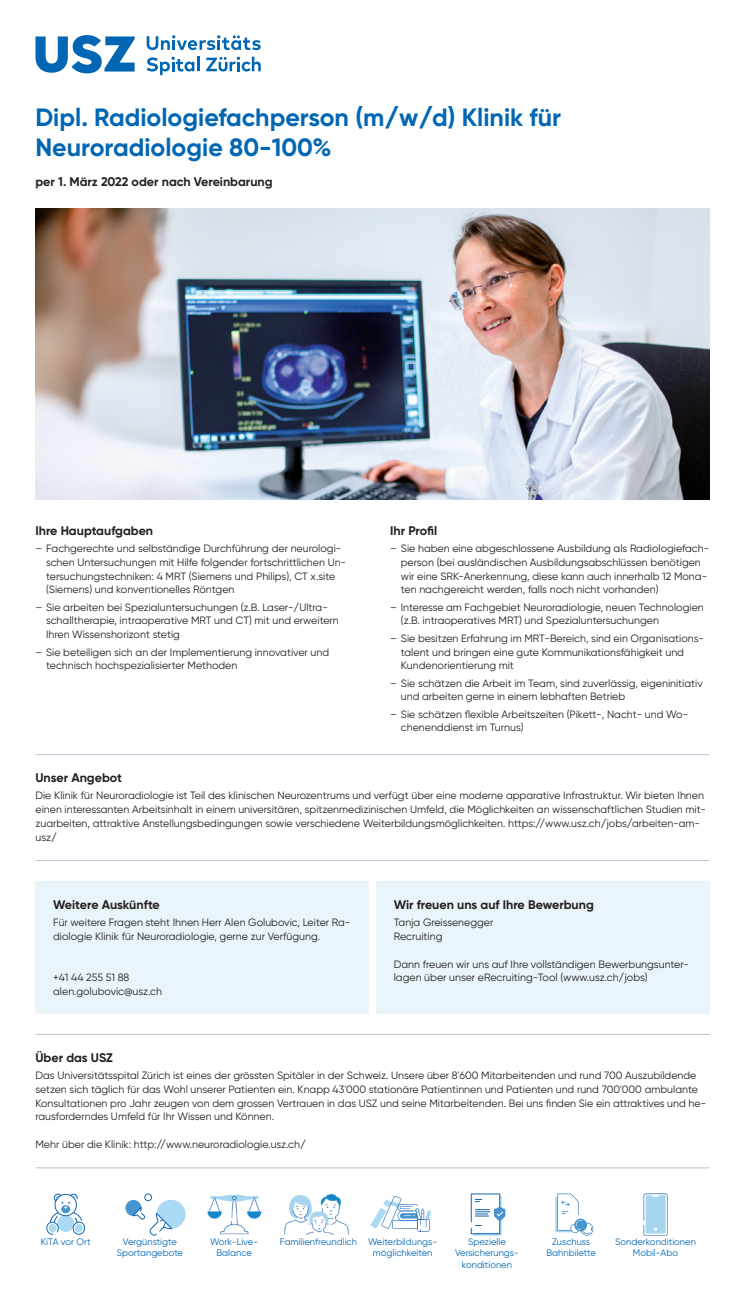
<style>
.page{position:relative;width:745px;height:1304px;background:#fff}
.page>*{position:absolute;margin:0;border:0;box-sizing:border-box;transform-origin:0 0}
.t1{font:700 25px/30px "USZ Gilroy";color:#0166b3}
.t2{font:700 12.5px "USZ Gilroy";color:#231f20}
.t3{font:10.62px/13.8px "USZ Gilroy";color:#231f20}
.t4{font:9.38px/11.2px "USZ Gilroy";color:#0166b3;text-align:center}
</style>
<div class="page">
<div style="left:35px;top:881px;width:334px;height:132px;background:#eaf5fb"></div>
<img style="left:35px;top:209px;width:674px;height:290px">
<hr style="left:35px;top:754px;width:674px;height:1px;background:#bac5d5">
<hr style="left:35px;top:860px;width:674px;height:1px;background:#bac5d5">
<svg style="left:35px;top:35px;width:100px;height:38px"></svg>
<svg style="left:206px;top:57px;width:54px;height:14px"></svg>
<svg style="left:146px;top:57px;width:53px;height:18px"></svg>
<svg style="left:146px;top:35px;width:114px;height:15px"></svg>
<hr style="left:35px;top:1033px;width:674px;height:1px;background:#bac5d5">
<hr style="left:35px;top:1167px;width:674px;height:1px;background:#bac5d5">
<div style="left:376px;top:881px;width:333px;height:132px;background:#eaf5fb"></div>
<svg style="left:46px;top:1193px;width:39px;height:41px"></svg>
<div style="left:144px;top:1193px;width:8px;height:7px;border:1px solid #1367b0;border-radius:50%"></div>
<svg style="left:125px;top:1198px;width:60px;height:37px"></svg>
<img style="left:283px;top:1194px;width:66px;height:41px">
<svg style="left:370px;top:1195px;width:61px;height:36px"></svg>
<svg style="left:470px;top:1193px;width:35px;height:42px"></svg>
<svg style="left:555px;top:1193px;width:37px;height:42px"></svg>
<img style="left:207px;top:1194px;width:55px;height:41px">
<img style="left:643px;top:1193px;width:25px;height:42px">
<h1 class="t1" style="left:35px;top:104px;width:527px">Dipl. Radiologiefachperson (m/w/d) Klinik für<br>Neuroradiologie 80-100%</h1>
<p class="t2" style="left:35px;top:176px;width:238px">per 1. März 2022 oder nach Vereinbarung</p>
<p class="t2" style="left:35px;top:524px;width:119px">Ihre Hauptaufgaben</p>
<p class="t3" style="left:46px;top:542px;width:301px;text-indent:-11px">– Fachgerechte und selbständige Durchführung der neurologi&shy;schen Untersuchungen mit Hilfe folgender fortschrittlichen Un&shy;tersuchungstechniken: 4 MRT (Siemens und Philips), CT x.site (Siemens) und konventionelles Röntgen</p>
<p class="t3" style="left:46px;top:600px;width:294px;text-indent:-11px">– Sie arbeiten bei Spezialuntersuchungen (z.B. Laser-/Ultra&shy;schalltherapie, intraoperative MRT und CT) mit und erweitern<br>Ihren Wissenshorizont stetig</p>
<p class="t3" style="left:46px;top:645px;width:284px;text-indent:-11px">– Sie beteiligen sich an der Implementierung innovativer und technisch hochspezialisierter Methoden</p>
<p class="t2" style="left:390px;top:524px;width:48px">Ihr Profil</p>
<p class="t3" style="left:400px;top:542px;width:310px;text-indent:-11px">– Sie haben eine abgeschlossene Ausbildung als Radiologiefach&shy;person (bei ausländischen Ausbildungsabschlüssen benötigen wir eine SRK-Anerkennung, diese kann auch innerhalb 12 Mona&shy;ten nachgereicht werden, falls noch nicht vorhanden)</p>
<p class="t3" style="left:400px;top:600px;width:304px;text-indent:-11px">– Interesse am Fachgebiet Neuroradiologie, neuen Technologien (z.B. intraoperatives MRT) und Spezialuntersuchungen</p>
<p class="t3" style="left:400px;top:631px;width:304px;text-indent:-11px">– Sie besitzen Erfahrung im MRT-Bereich, sind ein Organisations&shy;talent und bringen eine gute Kommunikationsfähigkeit und<br>Kundenorientierung mit</p>
<p class="t3" style="left:400px;top:676px;width:303px;text-indent:-11px">– Sie schätzen die Arbeit im Team, sind zuverlässig, eigeninitiativ und arbeiten gerne in einem lebhaften Betrieb</p>
<p class="t3" style="left:400px;top:707px;width:288px;text-indent:-11px">– Sie schätzen flexible Arbeitszeiten (Pikett-, Nacht- und Wo&shy;chenenddienst im Turnus)</p>
<p class="t2" style="left:35px;top:772px;width:88px">Unser Angebot</p>
<p class="t3" style="left:35px;top:789px;width:671px">Die Klinik für Neuroradiologie ist Teil des klinischen Neurozentrums und verfügt über eine moderne apparative Infrastruktur. Wir bieten Ihnen einen interessanten Arbeitsinhalt in einem universitären, spitzenmedizinischen Umfeld, die Möglichkeiten an wissenschaftlichen Studien mit&shy;zuarbeiten, attraktive Anstellungsbedingungen sowie verschiedene Weiterbildungsmöglichkeiten. https://www.usz.ch/jobs/arbeiten-am&shy;usz/</p>
<p class="t2" style="left:53px;top:898px;width:108px">Weitere Auskünfte</p>
<p class="t3" style="left:53px;top:916px;width:298px">Für weitere Fragen steht Ihnen Herr Alen Golubovic, Leiter Ra&shy;diologie Klinik für Neuroradiologie, gerne zur Verfügung.</p>
<p class="t3" style="left:53px;top:971px;width:110px">+41 44 255 51 88 alen.golubovic@usz.ch</p>
<p class="t2" style="left:393px;top:898px;width:201px">Wir freuen uns auf Ihre Bewerbung</p>
<p class="t3" style="left:393px;top:916px;width:101px">Tanja Greissenegger<br>Recruiting</p>
<p class="t3" style="left:393px;top:957px;width:297px">Dann freuen wir uns auf Ihre vollständigen Bewerbungsunter&shy;lagen über unser eRecruiting-Tool (www.usz.ch/jobs)</p>
<p class="t2" style="left:35px;top:1051px;width:79px">Über das USZ</p>
<p class="t3" style="left:35px;top:1068px;width:671px">Das Universitätsspital Zürich ist eines der grössten Spitäler in der Schweiz. Unsere über 8'600 Mitarbeitenden und rund 700 Auszubildende setzen sich täglich für das Wohl unserer Patienten ein. Knapp 43'000 stationäre Patientinnen und Patienten und rund 700'000 ambulante Konsultationen pro Jahr zeugen von dem grossen Vertrauen in das USZ und seine Mitarbeitenden. Bei uns finden Sie ein attraktives und he&shy;rausforderndes Umfeld für Ihr Wissen und Können.</p>
<p class="t3" style="left:35px;top:1137px;width:272px">Mehr über die Klinik: http://www.neuroradiologie.usz.ch/</p>
<p class="t4" style="left:41px;top:1236px;width:51px">KiTA vor Ort</p>
<p class="t4" style="left:117px;top:1236px;width:68px">Vergünstigte<br>Sportangebote</p>
<p class="t4" style="left:373px;top:1236px;width:66px;text-align:left;text-indent:-93px">Familienfreundlich Weiterbildungs&shy;möglichkeiten</p>
<p class="t4" style="left:455px;top:1236px;width:65px">Spezielle<br>Versicherungs&shy;konditionen</p>
<p class="t4" style="left:546px;top:1236px;width:51px">Zuschuss<br>Bahnbilette</p>
<p class="t4" style="left:210px;top:1236px;width:50px">Work-Live-<br>Balance</p>
<p class="t4" style="left:614px;top:1236px;width:82px">Sonderkonditionen<br>Mobil-Abo</p>
</div>
